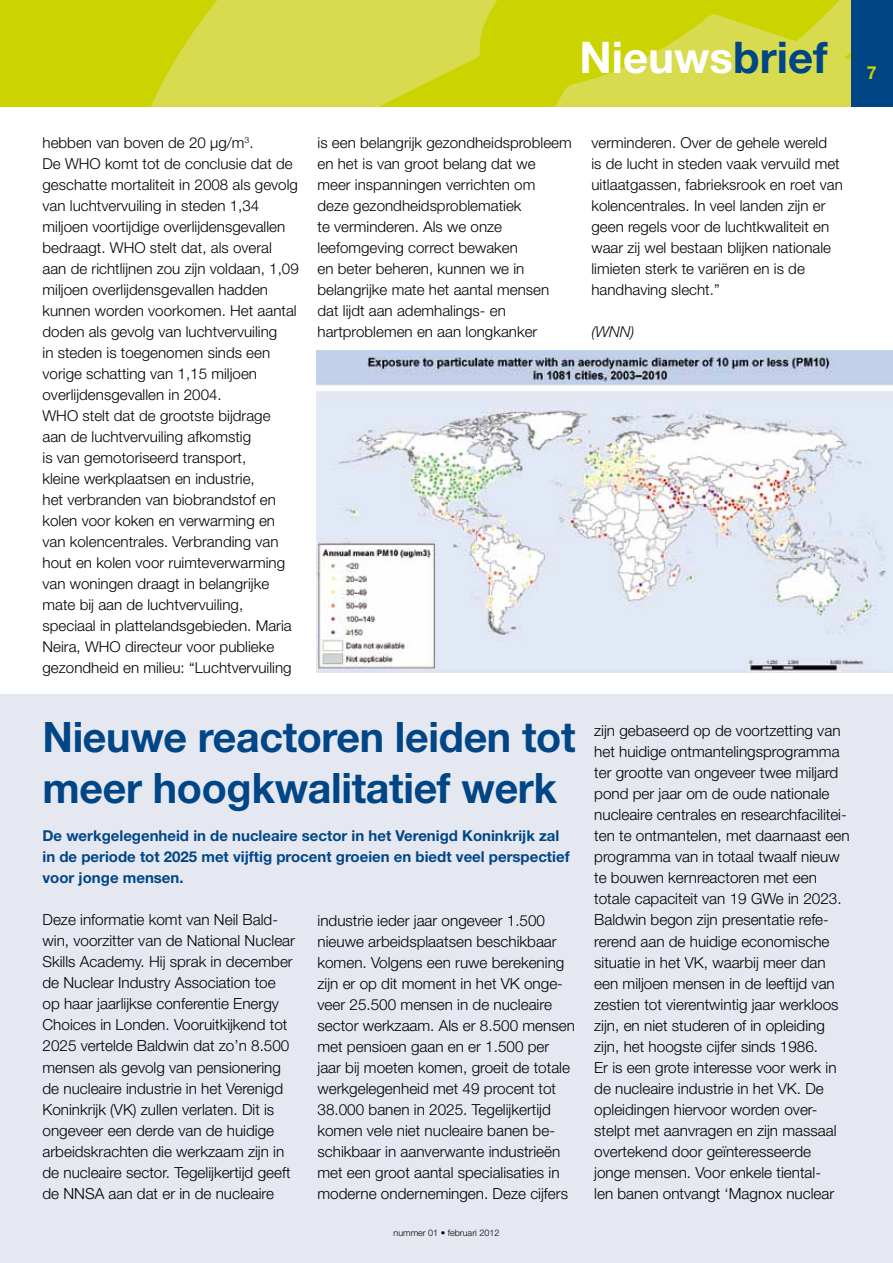
<style>
.page{position:relative;width:893px;height:1263px;background:#fff}
.page>*{position:absolute;margin:0;border:0;box-sizing:border-box;transform-origin:0 0}
.t1{font:700 43.65px "Helvetica Neue";color:#fff}
.t2{font:700 42px/50.4px "Helvetica Neue";letter-spacing:-.01em;color:#004687}
.t3{font:700 18px "Helvetica Neue";color:#cbd300}
.t4{font:300 15.3px/21px "Helvetica Neue";color:#000}
.t5{font:300 15px/21px "Helvetica Neue";color:#000}
.t6{font:700 15px/21px "Helvetica Neue";color:#004687}
.t7{font:italic 300 15px "Helvetica Neue";color:#000}
.t8{font:300 9px "Helvetica Neue";color:#000}
.s1{color:#004687}
</style>
<div class="page">
<img style="left:317px;top:350px;width:576px;height:323px">
<div style="left:0;top:694px;width:893px;height:569px;background:#e6e8f1"></div>
<div style="left:850px;top:0;width:43px;height:106px;background:#004687"></div>
<div style="left:0;top:0;width:850px;height:106px;background:#cbd300"></div>
<svg style="left:151px;top:0;width:699px;height:106px;fill:#d7db4d"></svg>
<h1 class="t1" style="left:579px;top:31px;width:250px">Nieuws<span class="s1">brief</span></h1>
<p class="t3" style="left:867px;top:62px;width:12px">7</p>
<p class="t5" style="left:43px;top:132px;width:258px">hebben van boven de 20 µg/m<sup>3</sup>.<br>De WHO komt tot de conclusie dat de geschatte mortaliteit in 2008 als gevolg van luchtvervuiling in steden 1,34 miljoen voortijdige overlijdensgevallen bedraagt. WHO stelt dat, als overal aan de richtlijnen zou zijn voldaan, 1,09 miljoen overlijdensgevallen hadden kunnen worden voorkomen. Het aantal doden als gevolg van luchtvervuiling<br>in steden is toegenomen sinds een vorige schatting van 1,15 miljoen overlijdensgevallen in 2004.<br>WHO stelt dat de grootste bijdrage<br>aan de luchtvervuiling afkomstig<br>is van gemotoriseerd transport,<br>kleine werkplaatsen en industrie,<br>het verbranden van biobrandstof en kolen voor koken en verwarming en van kolencentrales. Verbranding van hout en kolen voor ruimteverwarming van woningen draagt in belangrijke mate bij aan de luchtvervuiling, speciaal in plattelandsgebieden. Maria Neira, WHO directeur voor publieke gezondheid en milieu: “Luchtvervuiling</p>
<p class="t5" style="left:317px;top:132px;width:256px">is een belangrijk gezondheidsprobleem en het is van groot belang dat we meer inspanningen verrichten om<br>deze gezondheidsproblematiek<br>te verminderen. Als we onze leefomgeving correct bewaken<br>en beter beheren, kunnen we in belangrijke mate het aantal mensen dat lijdt aan ademhalings- en hartproblemen en aan longkanker</p>
<p class="t5" style="left:591px;top:132px;width:253px">verminderen. Over de gehele wereld<br>is de lucht in steden vaak vervuild met uitlaatgassen, fabrieksrook en roet van kolencentrales. In veel landen zijn er geen regels voor de luchtkwaliteit en waar zij wel bestaan blijken nationale limieten sterk te variëren en is de handhaving slecht.”</p>
<p class="t7" style="left:591px;top:323px;width:45px">(WNN)</p>
<h2 class="t2" style="left:43px;top:711px;width:534px">Nieuwe reactoren leiden tot meer hoogkwalitatief werk</h2>
<p class="t6" style="left:43px;top:825px;width:529px">De werkgelegenheid in de nucleaire sector in het Verenigd Koninkrijk zal in de periode tot 2025 met vijftig procent groeien en biedt veel perspectief voor jonge mensen.</p>
<p class="t4" style="left:43px;top:909px;width:254px">Deze informatie komt van Neil Bald&shy;win, voorzitter van de National Nuclear Skills Academy. Hij sprak in december de Nuclear Industry Association toe op haar jaarlijkse conferentie Energy Choices in Londen. Vooruitkijkend tot 2025 vertelde Baldwin dat zo’n 8.500 mensen als gevolg van pensionering de nucleaire industrie in het Verenigd Koninkrijk (VK) zullen verlaten. Dit is ongeveer een derde van de huidige arbeidskrachten die werkzaam zijn in de nucleaire sector. Tegelijkertijd geeft de NNSA aan dat er in de nucleaire</p>
<p class="t4" style="left:317px;top:909px;width:259px">industrie ieder jaar ongeveer 1.500 nieuwe arbeidsplaatsen beschikbaar komen. Volgens een ruwe berekening zijn er op dit moment in het VK onge&shy;veer 25.500 mensen in de nucleaire sector werkzaam. Als er 8.500 mensen met pensioen gaan en er 1.500 per jaar bij moeten komen, groeit de totale werkgelegenheid met 49 procent tot 38.000 banen in 2025. Tegelijkertijd komen vele niet nucleaire banen be&shy;schikbaar in aanverwante industrieën met een groot aantal specialisaties in moderne ondernemingen. Deze cijfers</p>
<p class="t8" style="left:394px;top:1227px;width:107px">nummer 01 • februari 2012</p>
<p class="t4" style="left:594px;top:720px;width:257px">zijn gebaseerd op de voortzetting van het huidige ontmantelingsprogramma ter grootte van ongeveer twee miljard pond per jaar om de oude nationale nucleaire centrales en researchfacilitei&shy;ten te ontmantelen, met daarnaast een programma van in totaal twaalf nieuw te bouwen kernreactoren met een totale capaciteit van 19 GWe in 2023.<br>Baldwin begon zijn presentatie refe&shy;rerend aan de huidige economische situatie in het VK, waarbij meer dan een miljoen mensen in de leeftijd van zestien tot vierentwintig jaar werkloos zijn, en niet studeren of in opleiding zijn, het hoogste cijfer sinds 1986.<br>Er is een grote interesse voor werk in de nucleaire industrie in het VK. De opleidingen hiervoor worden over&shy;stelpt met aanvragen en zijn massaal overtekend door geïnteresseerde jonge mensen. Voor enkele tiental-<br>len banen ontvangt ‘Magnox nuclear</p>
</div>
